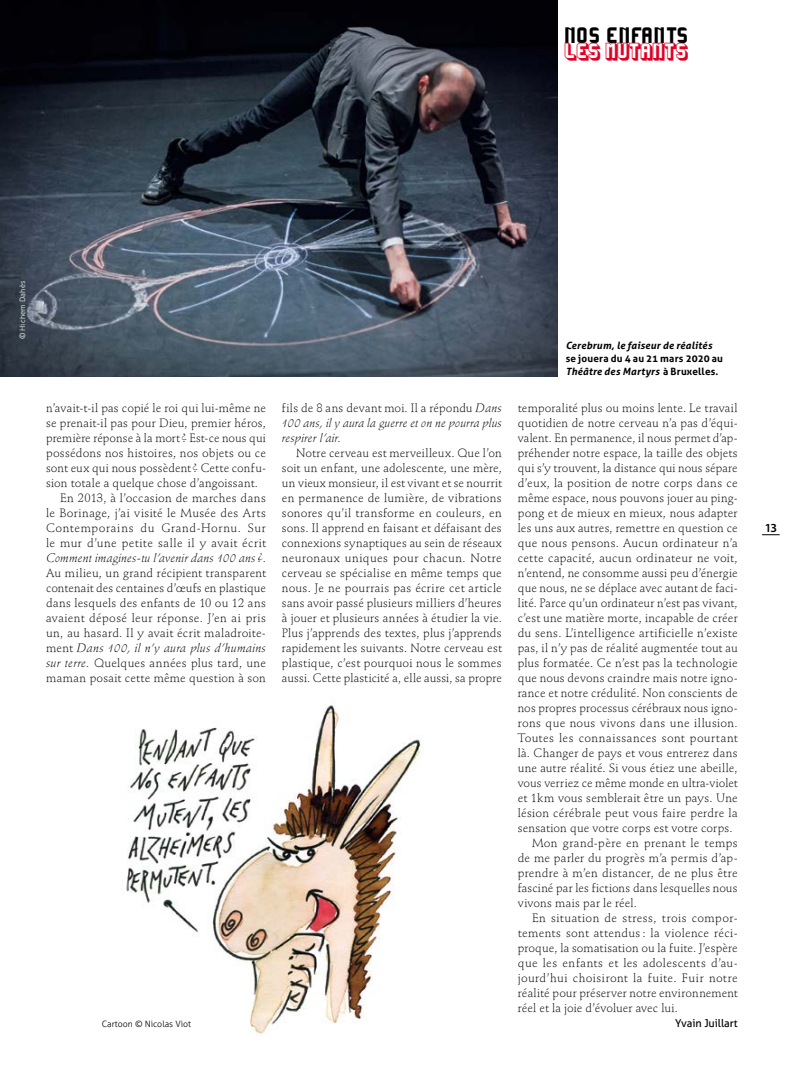
<style>
.page{position:relative;width:798px;height:1081px;background:#fff}
.page>*{position:absolute;margin:0;border:0;box-sizing:border-box;transform-origin:0 0}
.t1{font:25.12px "Mega Sans";letter-spacing:-.005em;color:#000}
.t2{font:23.25px "Mega Sans";letter-spacing:.015em;color:#e00025}
.t3{font:600 12.38px "Myriad Pro";color:#000}
.t4{font:italic 300 12.12px/15px "Stempel Schneidler Std";letter-spacing:.02em;color:#000}
.t5{font:300 12px/15px "Stempel Schneidler Std";letter-spacing:.015em;color:#000;text-align:justify}
.t6{font:300 12px "Stempel Schneidler Std";letter-spacing:-.005em;color:#000}
.t7{font:300 12px "Stempel Schneidler Std";letter-spacing:.045em;color:#000}
.t8{font:10.88px "Aller";letter-spacing:-.005em;color:#000}
.t9{font:700 10px/13.1px "Aller";letter-spacing:.015em;color:#000}
.t10{font:italic 700 10px "Aller";letter-spacing:.02em;color:#000}
.t11{font:300 8.75px "Aller";letter-spacing:.005em;color:#000}
.t12{font:300 7.5px "Aller";letter-spacing:.03em;color:#fff}
.s1{font-style:normal;font-size:12px}
.s2{font-style:italic;font-size:12.12px}
.s3{font-style:italic}
</style>
<div class="page">
<svg style="left:762px;top:534px;width:17px;height:1px"></svg>
<img style="left:126px;top:705px;width:296px;height:329px">
<img style="left:0;top:0;width:557px;height:376px">
<h1 class="t1" style="left:565px;top:27px;width:126px">nos enfants</h1>
<h2 class="t2" style="left:565px;top:43px;width:124px">les mutants</h2>
<p class="t12" style="left:18px;top:339px;width:60px;rotate:-90deg">© Hichem Dahès</p>
<p class="t5" style="left:46px;top:401px;width:221px">n’avait-t-il pas copié le roi qui lui-même ne</p>
<p class="t5" style="left:46px;top:416px;width:221px">se prenait-il pas pour Dieu, premier héros,</p>
<p class="t5" style="left:46px;top:431px;width:221px">première réponse à la mort? Est-ce nous qui</p>
<p class="t5" style="left:46px;top:446px;width:221px">possédons nos histoires, nos objets ou ce</p>
<p class="t5" style="left:46px;top:461px;width:221px">sont eux qui nous possèdent ? Cette confu-</p>
<p class="t5" style="left:46px;top:476px;width:213px">sion totale a quelque chose d’angoissant.</p>
<p class="t5" style="left:60px;top:491px;width:207px">En 2013, à l’occasion de marches dans</p>
<p class="t5" style="left:46px;top:506px;width:221px">le Borinage, j’ai visité le Musée des Arts</p>
<p class="t7" style="left:46px;top:521px;width:221px">Contemporains du Grand-Hornu. Sur</p>
<p class="t5" style="left:46px;top:536px;width:221px">le mur d’une petite salle il y avait écrit</p>
<p class="t4" style="left:46px;top:551px;width:221px">Comment imagines-tu l’avenir dans 100 ans ?<span class="s1">.</span></p>
<p class="t5" style="left:46px;top:566px;width:221px">Au milieu, un grand récipient transparent contenait des centaines d’œufs en plastique dans lesquels des enfants de 10 ou 12 ans avaient déposé leur réponse. J’en ai pris un, au hasard. Il y avait écrit maladroite-</p>
<p class="t4" style="left:46px;top:641px;width:221px"><span class="s1">ment</span> Dans 100, il n’y aura plus d’humains</p>
<p class="t5" style="left:46px;top:656px;width:221px"><span class="s2">sur terre.</span> Quelques années plus tard, une maman posait cette même question à son</p>
<p class="t11" style="left:102px;top:1019px;width:91px">Cartoon © Nicolas Viot</p>
<p class="t5" style="left:282px;top:401px;width:221px">fils de 8 ans devant moi. Il a répondu <span class="s2">Dans</span></p>
<p class="t4" style="left:282px;top:416px;width:221px">100 ans, il y aura la guerre et on ne pourra plus respirer l’air<span class="s1">.</span></p>
<p class="t5" style="left:282px;top:446px;width:221px;text-indent:14px">Notre cerveau est merveilleux. Que l’on soit un enfant, une adolescente, une mère, un vieux monsieur, il est vivant et se nourrit en permanence de lumière, de vibrations sonores qu’il transforme en couleurs, en sons. Il apprend en faisant et défaisant des connexions synaptiques au sein de réseaux neuronaux uniques pour chacun. Notre cerveau se spécialise en même temps que nous. Je ne pourrais pas écrire cet article sans avoir passé plusieurs milliers d’heures à jouer et plusieurs années à étudier la vie.<br>Plus j’apprends des textes, plus j’apprends rapidement les suivants. Notre cerveau est plastique, c’est pourquoi nous le sommes aussi. Cette plasticité a, elle aussi, sa propre</p>
<p class="t10" style="left:565px;top:339px;width:148px">Cerebrum, le faiseur de réalités</p>
<p class="t9" style="left:565px;top:352px;width:159px">se jouera du 4 au 21 mars 2020 au<br><span class="s3">Théâtre des Martyrs</span> à Bruxelles.</p>
<p class="t5" style="left:517px;top:401px;width:221px">temporalité plus ou moins lente. Le travail</p>
<p class="t5" style="left:517px;top:416px;width:221px">quotidien de notre cerveau n’a pas d’équi-</p>
<p class="t5" style="left:517px;top:431px;width:221px">valent. En permanence, il nous permet d’ap-</p>
<p class="t5" style="left:517px;top:446px;width:221px">préhender notre espace, la taille des objets</p>
<p class="t5" style="left:517px;top:461px;width:221px">qui s’y trouvent, la distance qui nous sépare</p>
<p class="t5" style="left:517px;top:476px;width:221px">d’eux, la position de notre corps dans ce</p>
<p class="t5" style="left:517px;top:491px;width:221px">même espace, nous pouvons jouer au ping-</p>
<p class="t5" style="left:517px;top:506px;width:221px">pong et de mieux en mieux, nous adapter</p>
<p class="t5" style="left:517px;top:521px;width:221px">les uns aux autres, remettre en question ce</p>
<p class="t5" style="left:517px;top:536px;width:221px">que nous pensons. Aucun ordinateur n’a</p>
<p class="t5" style="left:517px;top:551px;width:221px">cette capacité, aucun ordinateur ne voit,</p>
<p class="t5" style="left:517px;top:566px;width:221px">n’entend, ne consomme aussi peu d’énergie</p>
<p class="t5" style="left:517px;top:581px;width:221px">que nous, ne se déplace avec autant de faci-</p>
<p class="t5" style="left:517px;top:596px;width:221px">lité. Parce qu’un ordinateur n’est pas vivant,</p>
<p class="t5" style="left:517px;top:611px;width:221px">c’est une matière morte, incapable de créer</p>
<p class="t5" style="left:517px;top:626px;width:221px">du sens. L’intelligence artificielle n’existe</p>
<p class="t5" style="left:517px;top:641px;width:221px">pas, il n’y pas de réalité augmentée tout au</p>
<p class="t5" style="left:517px;top:656px;width:221px">plus formatée. Ce n’est pas la technologie</p>
<p class="t5" style="left:517px;top:671px;width:221px">que nous devons craindre mais notre igno-</p>
<p class="t5" style="left:517px;top:686px;width:221px">rance et notre crédulité. Non conscients de</p>
<p class="t5" style="left:517px;top:701px;width:221px">nos propres processus cérébraux nous igno-</p>
<p class="t5" style="left:517px;top:716px;width:221px">rons que nous vivons dans une illusion.</p>
<p class="t5" style="left:517px;top:731px;width:221px">Toutes les connaissances sont pourtant</p>
<p class="t5" style="left:517px;top:746px;width:221px">là. Changer de pays et vous entrerez dans</p>
<p class="t5" style="left:517px;top:761px;width:221px">une autre réalité. Si vous étiez une abeille,</p>
<p class="t6" style="left:517px;top:776px;width:221px">vous verriez ce même monde en ultra-violet</p>
<p class="t5" style="left:517px;top:791px;width:221px">et 1km vous semblerait être un pays. Une</p>
<p class="t5" style="left:517px;top:806px;width:221px">lésion cérébrale peut vous faire perdre la</p>
<p class="t5" style="left:517px;top:821px;width:216px">sensation que votre corps est votre corps.</p>
<p class="t5" style="left:531px;top:836px;width:207px">Mon grand-père en prenant le temps</p>
<p class="t5" style="left:517px;top:851px;width:221px">de me parler du progrès m’a permis d’ap-</p>
<p class="t5" style="left:517px;top:866px;width:221px">prendre à m’en distancer, de ne plus être</p>
<p class="t5" style="left:517px;top:881px;width:221px">fasciné par les fictions dans lesquelles nous</p>
<p class="t5" style="left:517px;top:896px;width:120px">vivons mais par le réel.</p>
<p class="t5" style="left:531px;top:911px;width:207px">En situation de stress, trois compor-</p>
<p class="t5" style="left:517px;top:926px;width:221px">tements sont attendus : la violence réci-</p>
<p class="t5" style="left:517px;top:941px;width:221px">proque, la somatisation ou la fuite. J’espère</p>
<p class="t5" style="left:517px;top:956px;width:221px">que les enfants et les adolescents d’au-</p>
<p class="t5" style="left:517px;top:971px;width:221px">jourd’hui choisiront la fuite. Fuir notre</p>
<p class="t5" style="left:517px;top:986px;width:221px">réalité pour préserver notre environnement</p>
<p class="t5" style="left:517px;top:1001px;width:161px">réel et la joie d’évoluer avec lui.</p>
<p class="t8" style="left:675px;top:1017px;width:64px">Yvain Juillart</p>
<p class="t3" style="left:764px;top:520px;width:14px">13</p>
</div>
